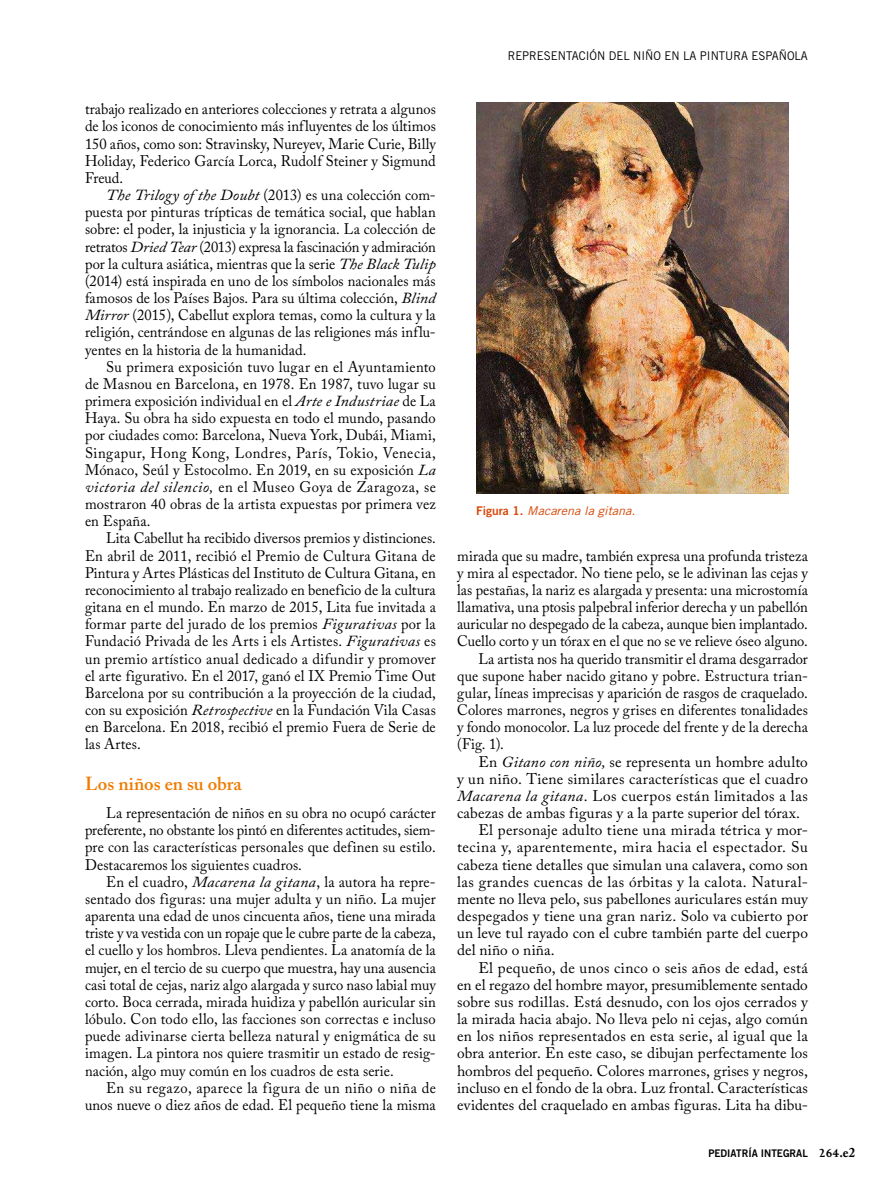
<style>
.page{position:relative;width:893px;height:1191px;background:#fff}
.page>*{position:absolute;margin:0;border:0;box-sizing:border-box;transform-origin:0 0}
.t1{font:600 18.75px "Adobe Caslon Pro";color:#ef7c00}
.t2{font:15.3px/17.1px "Adobe Caslon Pro";letter-spacing:.01em;color:#000;text-align:justify;scale:.95 1}
.t3{font:15.3px "Adobe Caslon Pro";letter-spacing:.01em;color:#000}
.t4{font:15.3px "Adobe Caslon Pro";letter-spacing:.03em;color:#000}
.t5{font:15.3px "Adobe Caslon Pro";letter-spacing:.035em;color:#000}
.t6{font:12px "Trade Gothic";color:#000;scale:.95 1}
.t7{font:italic 12px "Trade Gothic";color:#d74808;scale:1.05 1}
.t8{font:10.5px "Trade Gothic Bold Two";color:#000;scale:.95 1}
.s1{font-style:italic}
.s2{font-family:"Trade Gothic Bold Two";font-style:normal}
.s3{font-family:"Joanna MT Std";font-weight:700;font-size:13.5px}
.s4{font-family:"Adobe Caslon Pro";font-weight:700;font-size:13.5px}
</style>
<div class="page">
<img style="left:476px;top:103px;width:312px;height:390px">
<p class="t2" style="left:85px;top:100px;width:371px">trabajo realizado en anteriores colecciones y retrata a algunos de los iconos de conocimiento más influyentes de los últimos 150 años, como son: Stravinsky, Nureyev, Marie Curie, Billy Holiday, Federico García Lorca, Rudolf Steiner y Sigmund Freud.</p>
<p class="t2" style="left:85px;top:186px;width:371px;text-indent:21px"><span class="s1">The Trilogy of the Doubt</span> (2013) es una colección com&shy;puesta por pinturas trípticas de temática social, que hablan sobre: el poder, la injusticia y la ignorancia. La colección de retratos <span class="s1">Dried Tear</span> (2013) expresa la fascinación y admiración por la cultura asiática, mientras que la serie <span class="s1">The Black Tulip </span>(2014) está inspirada en uno de los símbolos nacionales más famosos de los Países Bajos. Para su última colección, <span class="s1">Blind Mirror</span> (2015), Cabellut explora temas, como la cultura y la religión, centrándose en algunas de las religiones más influ&shy;yentes en la historia de la humanidad.</p>
<p class="t2" style="left:85px;top:358px;width:371px;text-indent:21px">Su primera exposición tuvo lugar en el Ayuntamiento de Masnou en Barcelona, en 1978. En 1987, tuvo lugar su primera exposición individual en el <span class="s1">Arte e Industriae</span> de La Haya. Su obra ha sido expuesta en todo el mundo, pasando por ciudades como: Barcelona, Nueva York, Dubái, Miami, Singapur, Hong Kong, Londres, París, Tokio, Venecia, Mónaco, Seúl y Estocolmo. En 2019, en su exposición <span class="s1">La victoria del silencio,</span> en el Museo Goya de Zaragoza, se mostraron 40 obras de la artista expuestas por primera vez en España.</p>
<p class="t2" style="left:85px;top:529px;width:371px;text-indent:21px">Lita Cabellut ha recibido diversos premios y distinciones.<br>En abril de 2011, recibió el Premio de Cultura Gitana de Pintura y Artes Plásticas del Instituto de Cultura Gitana, en reconocimiento al trabajo realizado en beneficio de la cultura gitana en el mundo. En marzo de 2015, Lita fue invitada a formar parte del jurado de los premios <span class="s1">Figurativas</span> por la Fundació Privada de les Arts i els Artistes. <span class="s1">Figurativas</span> es un premio artístico anual dedicado a difundir y promover el arte figurativo. En el 2017, ganó el IX Premio Time Out Barcelona por su contribución a la proyección de la ciudad, con su exposición <span class="s1">Retrospective</span> en la Fundación Vila Casas en Barcelona. En 2018, recibió el premio Fuera de Serie de las Artes.</p>
<p class="t1" style="left:85px;top:772px;width:158px">Los niños en su obra</p>
<p class="t2" style="left:85px;top:804px;width:371px;text-indent:21px">La representación de niños en su obra no ocupó carácter preferente, no obstante los pintó en diferentes actitudes, siem&shy;pre con las características personales que definen su estilo.<br>Destacaremos los siguientes cuadros.</p>
<p class="t2" style="left:85px;top:873px;width:371px;text-indent:21px">En el cuadro, <span class="s1">Macarena la gitana</span>, la autora ha repre&shy;sentado dos figuras: una mujer adulta y un niño. La mujer aparenta una edad de unos cincuenta años, tiene una mirada triste y va vestida con un ropaje que le cubre parte de la cabeza, el cuello y los hombros. Lleva pendientes. La anatomía de la mujer, en el tercio de su cuerpo que muestra, hay una ausencia casi total de cejas, nariz algo alargada y surco naso labial muy corto. Boca cerrada, mirada huidiza y pabellón auricular sin lóbulo. Con todo ello, las facciones son correctas e incluso puede adivinarse cierta belleza natural y enigmática de su imagen. La pintora nos quiere trasmitir un estado de resig&shy;nación, algo muy común en los cuadros de esta serie.</p>
<p class="t2" style="left:85px;top:1079px;width:371px;text-align:right">En su regazo, aparece la figura de un niño o niña de unos nueve o diez años de edad. El pequeño tiene la misma</p>
<p class="t6" style="left:508px;top:49px;width:317px">REPR ESENTACIÓN DEL NIÑO EN LA PINTURA ESPAÑOLA</p>
<p class="t7" style="left:476px;top:503px;width:153px"><span class="s2">Figura 1.</span> Macarena la gitana.</p>
<p class="t2" style="left:457px;top:547px;width:371px">mirada que su madre, también expresa una profunda tristeza</p>
<p class="t2" style="left:457px;top:564px;width:371px">y mira al espectador. No tiene pelo, se le adivinan las cejas y</p>
<p class="t2" style="left:457px;top:581px;width:371px">las pestañas, la nariz es alargada y presenta: una microstomía</p>
<p class="t2" style="left:457px;top:598px;width:371px">llamativa, una ptosis palpebral inferior derecha y un pabellón</p>
<p class="t2" style="left:457px;top:615px;width:371px">auricular no despegado de la cabeza, aunque bien implantado.</p>
<p class="t2" style="left:457px;top:632px;width:371px">Cuello corto y un tórax en el que no se ve relieve óseo alguno.</p>
<p class="t2" style="left:478px;top:650px;width:348px">La artista nos ha querido transmitir el drama desgarrador</p>
<p class="t2" style="left:457px;top:667px;width:371px">que supone haber nacido gitano y pobre. Estructura trian-</p>
<p class="t2" style="left:457px;top:684px;width:371px">gular, líneas imprecisas y aparición de rasgos de craquelado.</p>
<p class="t2" style="left:457px;top:701px;width:371px">Colores marrones, negros y grises en diferentes tonalidades</p>
<p class="t2" style="left:457px;top:718px;width:371px">y fondo monocolor. La luz procede del frente y de la derecha</p>
<p class="t2" style="left:457px;top:735px;width:51px">(Fig. 1).</p>
<p class="t3" style="left:478px;top:752px;width:331px">En <span class="s1">Gitano con niño,</span> se representa un hombre adulto</p>
<p class="t3" style="left:457px;top:769px;width:352px">y un niño. Tiene similares características que el cuadro</p>
<p class="t4" style="left:457px;top:786px;width:352px"><span class="s1">Macarena la gitana</span>. Los cuerpos están limitados a las</p>
<p class="t3" style="left:457px;top:804px;width:344px">cabezas de ambas figuras y a la parte superior del tórax.</p>
<p class="t3" style="left:478px;top:821px;width:331px">El personaje adulto tiene una mirada tétrica y mor-</p>
<p class="t5" style="left:457px;top:838px;width:352px">tecina y, aparentemente, mira hacia el espectador. Su</p>
<p class="t3" style="left:457px;top:855px;width:352px">cabeza tiene detalles que simulan una calavera, como son</p>
<p class="t4" style="left:457px;top:872px;width:352px">las grandes cuencas de las órbitas y la calota. Natural-</p>
<p class="t3" style="left:457px;top:889px;width:352px">mente no lleva pelo, sus pabellones auriculares están muy</p>
<p class="t3" style="left:457px;top:907px;width:352px">despegados y tiene una gran nariz. Solo va cubierto por</p>
<p class="t3" style="left:457px;top:924px;width:352px">un leve tul rayado con el cubre también parte del cuerpo</p>
<p class="t3" style="left:457px;top:941px;width:99px">del niño o niña.</p>
<p class="t3" style="left:478px;top:958px;width:331px">El pequeño, de unos cinco o seis años de edad, está</p>
<p class="t3" style="left:457px;top:975px;width:352px">en el regazo del hombre mayor, presumiblemente sentado</p>
<p class="t3" style="left:457px;top:992px;width:352px">sobre sus rodillas. Está desnudo, con los ojos cerrados y</p>
<p class="t3" style="left:457px;top:1010px;width:352px">la mirada hacia abajo. No lleva pelo ni cejas, algo común</p>
<p class="t3" style="left:457px;top:1027px;width:352px">en los niños representados en esta serie, al igual que la</p>
<p class="t3" style="left:457px;top:1044px;width:352px">obra anterior. En este caso, se dibujan perfectamente los</p>
<p class="t3" style="left:457px;top:1061px;width:352px">hombros del pequeño. Colores marrones, grises y negros,</p>
<p class="t3" style="left:457px;top:1078px;width:352px">incluso en el fondo de la obra. Luz frontal. Características</p>
<p class="t3" style="left:457px;top:1095px;width:352px">evidentes del craquelado en ambas figuras. Lita ha dibu-</p>
<p class="t8" style="left:708px;top:1146px;width:156px">PEDIATRÍA INTEGRAL <span class="s3">264</span><span class="s4">.e2</span></p>
</div>
